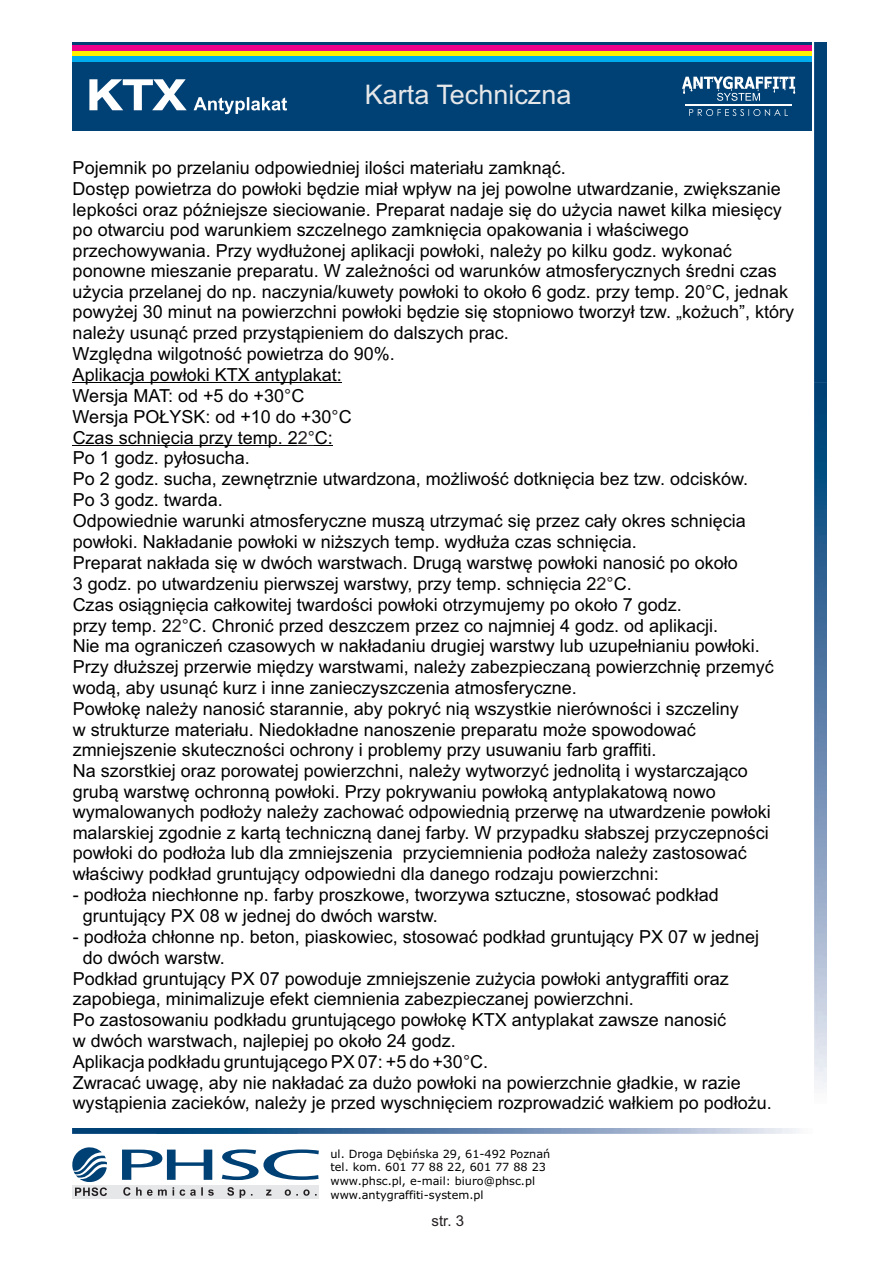
<style>
.page{position:relative;width:893px;height:1263px;background:#fff}
.page>*{position:absolute;margin:0;border:0;box-sizing:border-box;transform-origin:0 0}
.t1{font:27px "Arial";color:#e6e7e9}
.t2{font:18px/20.7px "Arial";color:#000}
.t3{font:15px "Arial";color:#231f20}
.t4{font:11.25px/13.6px "Verdana";color:#000}
.s1{color:#231f20}
</style>
<div class="page">
<div style="left:72px;top:43px;width:740px;height:88px;background:#004175"></div>
<div style="left:72px;top:46px;width:740px;height:5px;background:#ed028c"></div>
<div style="left:72px;top:51px;width:740px;height:5px;background:#fff101"></div>
<div style="left:72px;top:56px;width:740px;height:5px;background:#00aeef"></div>
<img style="left:814px;top:43px;width:13px;height:1046px">
<img style="left:72px;top:1128px;width:726px;height:6px">
<hr style="left:73px;top:382px;width:269px;height:1px;background:#000">
<hr style="left:73px;top:445px;width:225px;height:1px;background:#000">
<svg style="left:298px;top:445px;width:35px;height:1px"></svg>
<svg style="left:89px;top:79px;width:98px;height:31px"></svg>
<svg style="left:194px;top:97px;width:93px;height:17px"></svg>
<svg style="left:689px;top:109px;width:99px;height:7px"></svg>
<hr style="left:685px;top:104px;width:107px;height:2px;background:#fff">
<svg style="left:682px;top:76px;width:113px;height:25px"></svg>
<svg style="left:122px;top:1149px;width:197px;height:31px"></svg>
<div style="left:72px;top:1185px;width:247px;height:13px;background:#e6e7e9"></div>
<svg style="left:123px;top:1187px;width:194px;height:11px"></svg>
<svg style="left:72px;top:1147px;width:35px;height:49px"></svg>
<h1 class="t1" style="left:365px;top:85px;width:208px">Karta Techniczna</h1>
<p class="t2" style="left:73px;top:159px;width:723px">Pojemnik po przelaniu odpowiedniej ilości materiału zamknąć.<br>Dostęp powietrza do powłoki będzie miał wpływ na jej powolne utwardzanie, zwiększanie lepkości oraz późniejsze sieciowanie. Preparat nadaje się do użycia nawet kilka miesięcy po otwarciu pod warunkiem szczelnego zamknięcia opakowania i właściwego przechowywania. Przy wydłużonej aplikacji powłoki, należy po kilku godz. wykonać ponowne mieszanie preparatu. W zależności od warunków atmosferycznych średni czas użycia przelanej do np. naczynia/kuwety powłoki to około 6 godz. przy temp. 20<span class="s1">°</span>C, jednak powyżej 30 minut na powierzchni powłoki będzie się stopniowo tworzył tzw. „kożuch”, który należy usunąć przed przystąpieniem do dalszych prac.<br>Względna wilgotność powietrza do 90%.<br>Aplikacja powłoki KTX antyplakat:<br>Wersja MAT: od +5 do +30<span class="s1">°</span>C<br>Wersja POŁYSK: od +10 do +30<span class="s1">°</span>C<br>Czas schnięcia przy temp. 2<span class="s1">2°</span>C:<br>Po 1 godz. pyłosucha.<br>Po 2 godz. sucha, zewnętrznie utwardzona, możliwość dotknięcia bez tzw. odcisków.<br>Po 3 godz. twarda.<br>Odpowiednie warunki atmosferyczne muszą utrzymać się przez cały okres schnięcia powłoki. Nakładanie powłoki w niższych temp. wydłuża czas schnięcia.<br>Preparat nakłada się w dwóch warstwach. Drugą warstwę powłoki nanosić po około<br>3 godz. po utwardzeniu pierwszej warstwy, przy temp. schnięcia 2<span class="s1">2°</span>C.<br>Czas osiągnięcia całkowitej twardości powłoki otrzymujemy po około 7 godz.<br>przy temp. 2<span class="s1">2°</span>C. Chronić przed deszczem przez co najmniej 4 godz. od aplikacji.<br>Nie ma ograniczeń czasowych w nakładaniu drugiej warstwy lub uzupełnianiu powłoki.<br>Przy dłuższej przerwie między warstwami, należy zabezpieczaną powierzchnię przemyć wodą, aby usunąć kurz i inne zanieczyszczenia atmosferyczne.<br>Powłokę należy nanosić starannie, aby pokryć nią wszystkie nierówności i szczeliny<br>w strukturze materiału. Niedokładne nanoszenie preparatu może spowodować zmniejszenie skuteczności ochrony i problemy przy usuwaniu farb graffiti.<br>Na szorstkiej oraz porowatej powierzchni, należy wytworzyć jednolitą i wystarczająco grubą warstwę ochronną powłoki. Przy pokrywaniu powłoką antyplakatową nowo wymalowanych podłoży należy zachować odpowiednią przerwę na utwardzenie powłoki malarskiej zgodnie z kartą techniczną danej farby. W przypadku słabszej przyczepności powłoki do podłoża lub dla zmniejszenia przyciemnienia podłoża należy zastosować właściwy podkład gruntujący odpowiedni dla danego rodzaju powierzchni:</p>
<p class="t2" style="left:83px;top:886px;width:638px;text-indent:-10px">- podłoża niechłonne np. farby proszkowe, tworzywa sztuczne, stosować podkład gruntujący PX 08 w jednej do dwóch warstw.</p>
<p class="t2" style="left:73px;top:928px;width:688px">- podłoża chłonne np. beton, piaskowiec, stosować podkład gruntujący PX 07 w jednej</p>
<p class="t2" style="left:83px;top:949px;width:144px">do dwóch warstw.</p>
<p class="t2" style="left:73px;top:969px;width:658px">Podkład gruntujący PX 07 powoduje zmniejszenie zużycia powłoki antygraffiti oraz</p>
<p class="t2" style="left:73px;top:990px;width:563px">zapobiega, minimalizuje efekt ciemnienia zabezpieczanej powierzchni.</p>
<p class="t2" style="left:73px;top:1011px;width:655px">Po zastosowaniu podkładu gruntującego powłokę KTX antyplakat zawsze nanosić</p>
<p class="t2" style="left:73px;top:1032px;width:385px">w dwóch warstwach, najlepiej po około 24 godz.</p>
<p class="t2" style="left:73px;top:1053px;width:417px">Aplikacja podkładu gruntującego PX 07: +5 do +30<span class="s1">°</span>C.</p>
<p class="t2" style="left:73px;top:1074px;width:670px">Zwracać uwagę, aby nie nakładać za dużo powłoki na powierzchnie gładkie, w razie</p>
<p class="t2" style="left:73px;top:1094px;width:701px">wystąpienia zacieków, należy je przed wyschnięciem rozprowadzić wałkiem po podłożu.</p>
<p class="t4" style="left:330px;top:1148px;width:221px">ul. Droga Dębińska 29, 61-492 Poznań tel. kom. 601 77 88 22, 601 77 88 23 www.phsc.pl, e-mail: biuro@phsc.pl www.antygraffiti-system.pl</p>
<p class="t3" style="left:432px;top:1215px;width:34px">str. 3</p>
</div>
